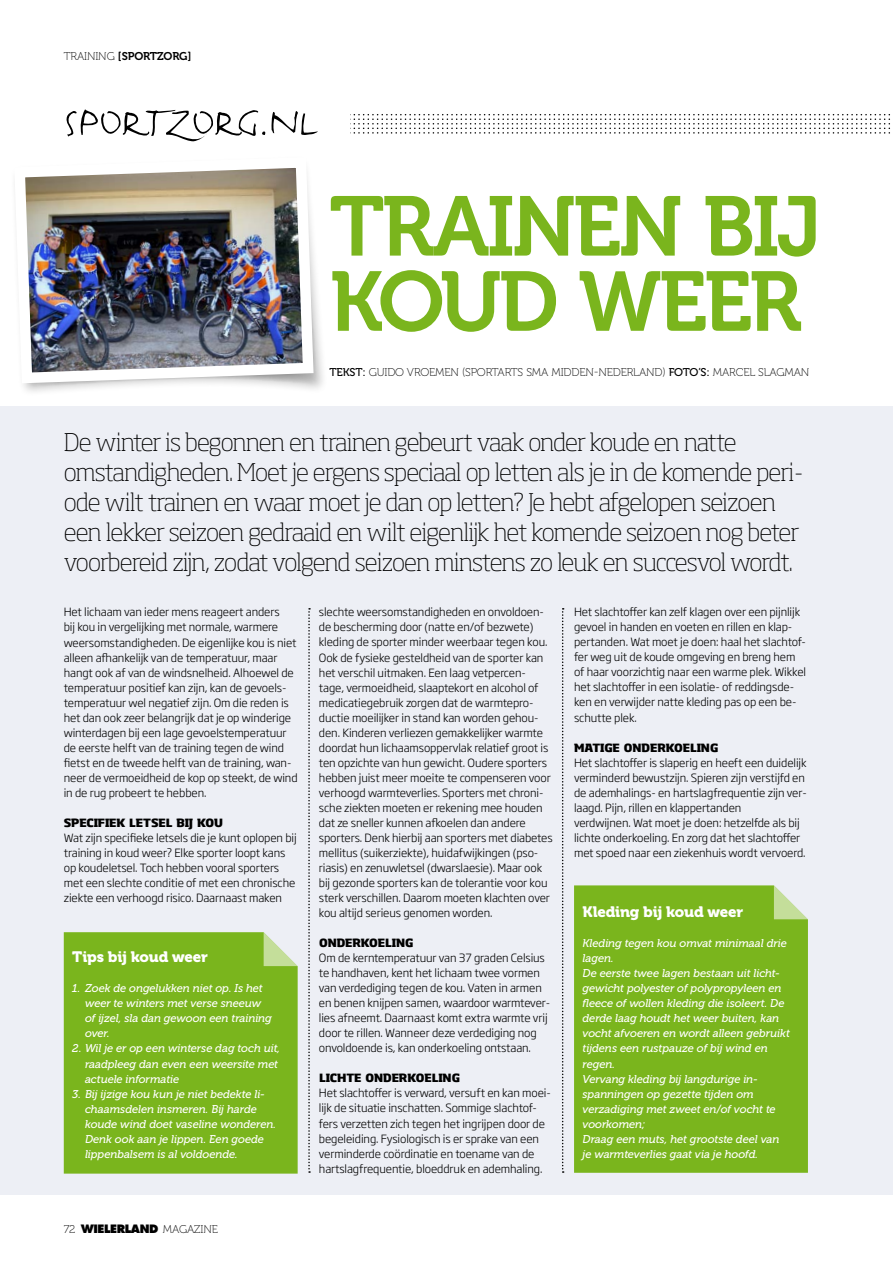
<style>
.page{position:relative;width:893px;height:1263px;background:#fff}
.page>*{position:absolute;margin:0;border:0;box-sizing:border-box;transform-origin:0 0}
.t1{font:84px/75.2px "Museo 700";letter-spacing:-.04em;color:#7ab51d}
.t2{font:51px "FF Justlefthand";letter-spacing:-.015em;color:#000}
.t3{font:200 24px/30px "Soho Pro";letter-spacing:-.045em;color:#000}
.t4{font:15px "Museo 900";letter-spacing:-.01em;color:#fff}
.t5{font:300 11.25px/15px "Soho Gothic Pro";letter-spacing:-.01em;color:#000}
.t6{font:italic 11.25px/15px "Museo 500";letter-spacing:-.01em;color:#fff}
.t7{font:11.25px "Museo 100";letter-spacing:-.015em;color:#000}
.t8{font:800 11.25px "Soho Gothic Pro";letter-spacing:-.01em;color:#000}
.t9{font:11.25px "Museo 700";letter-spacing:-.015em;color:#000}
.t10{font:800 11.25px "Futura CE";letter-spacing:-.04em;color:#000}
.s1{font-family:"Museo 100"}
.s2{font-family:"Museo 500"}
.s3{font-family:"Museo 100";font-weight:400}
</style>
<div class="page">
<div style="left:0;top:406px;width:893px;height:788px;background:#edeff5"></div>
<svg style="left:562px;top:608px;width:2px;height:565px"></svg>
<svg style="left:308px;top:608px;width:2px;height:565px"></svg>
<svg style="left:353px;top:114px;width:537px;height:20px"></svg>
<div style="left:574px;top:885px;width:234px;height:288px;background:#7ab51d"></div>
<svg style="left:774px;top:885px;width:34px;height:34px"></svg>
<img style="left:23px;top:167px;width:296px;height:222px">
<div style="left:64px;top:932px;width:234px;height:241px;background:#7ab51d"></div>
<svg style="left:264px;top:932px;width:34px;height:34px"></svg>
<p class="t9" style="left:64px;top:50px;width:129px"><span class="s1">TRAINING</span> [SPORTZORG]</p>
<h2 class="t2" style="left:64px;top:90px;width:254px">SPORTZORG.NL</h2>
<h1 class="t1" style="left:330px;top:190px;width:494px">TRAINEN BIJ<br>KOUD WEER</h1>
<p class="t7" style="left:330px;top:366px;width:481px"><span class="s2">TEKST:</span> GUIDO VROEMEN (SPORTARTS SMA MIDDEN-NEDERLAND) <span class="s2">FOTO’S:</span> MARCEL SLAGMAN</p>
<p class="t3" style="left:64px;top:425px;width:741px">De winter is begonnen en trainen gebeurt vaak onder koude en natte omstandigheden. Moet je ergens speciaal op letten als je in de komende peri&shy;ode wilt trainen en waar moet je dan op letten? Je hebt afgelopen seizoen een lekker seizoen gedraaid en wilt eigenlijk het komende seizoen nog beter voorbereid zijn, zodat volgend seizoen minstens zo leuk en succesvol wordt.</p>
<p class="t5" style="left:64px;top:604px;width:235px">Het lichaam van ieder mens reageert anders<br>bij kou in vergelijking met normale, warmere weersomstandigheden. De eigenlijke kou is niet alleen afhankelijk van de temperatuur, maar hangt ook af van de windsnelheid. Alhoewel de temperatuur positief kan zijn, kan de gevoels&shy;temperatuur wel negatief zijn. Om die reden is het dan ook zeer belangrijk dat je op winderige winterdagen bij een lage gevoelstemperatuur de eerste helft van de training tegen de wind fietst en de tweede helft van de training, wan&shy;neer de vermoeidheid de kop op steekt, de wind in de rug probeert te hebben.</p>
<p class="t8" style="left:64px;top:814px;width:161px">SPECIFIEK LETSEL BIJ KOU</p>
<p class="t5" style="left:64px;top:830px;width:234px">Wat zijn specifieke letsels die je kunt oplopen bij training in koud weer? Elke sporter loopt kans op koudeletsel. Toch hebben vooral sporters met een slechte conditie of met een chronische ziekte een verhoogd risico. Daarnaast maken</p>
<p class="t5" style="left:574px;top:604px;width:234px">Het slachtoffer kan zelf klagen over een pijnlijk gevoel in handen en voeten en rillen en klap&shy;pertanden. Wat moet je doen: haal het slachtof&shy;fer weg uit de koude omgeving en breng hem of haar voorzichtig naar een warme plek. Wikkel het slachtoffer in een isolatie- of reddingsde&shy;ken en verwijder natte kleding pas op een be&shy;schutte plek.</p>
<p class="t8" style="left:574px;top:738px;width:26px">MATIGE</p>
<p class="t8" style="left:624px;top:738px;width:9px">ONDERKOELING</p>
<p class="t5" style="left:574px;top:754px;width:234px">Het slachtoffer is slaperig en heeft een duidelijk verminderd bewustzijn. Spieren zijn verstijfd en de ademhalings- en hartslagfrequentie zijn ver&shy;laagd. Pijn, rillen en klappertanden<br>verdwijnen. Wat moet je doen: hetzelfde als bij lichte onderkoeling. En zorg dat het slachtoffer met spoed naar een ziekenhuis wordt vervoerd.</p>
<p class="t5" style="left:319px;top:604px;width:235px">slechte weersomstandigheden en onvoldoen&shy;de bescherming door (natte en/of bezwete) kleding de sporter minder weerbaar tegen kou.<br>Ook de fysieke gesteldheid van de sporter kan het verschil uitmaken. Een laag vetpercen&shy;tage, vermoeidheid, slaaptekort en alcohol of medicatiegebruik zorgen dat de warmtepro&shy;ductie moeilijker in stand kan worden gehou&shy;den. Kinderen verliezen gemakkelijker warmte doordat hun lichaamsoppervlak relatief groot is ten opzichte van hun gewicht. Oudere sporters hebben juist meer moeite te compenseren voor verhoogd warmteverlies. Sporters met chroni&shy;sche ziekten moeten er rekening mee houden dat ze sneller kunnen afkoelen dan andere sporters. Denk hierbij aan sporters met diabetes mellitus (suikerziekte), huidafwijkingen (pso&shy;riasis) en zenuwletsel (dwarslaesie). Maar ook bij gezonde sporters kan de tolerantie voor kou sterk verschillen. Daarom moeten klachten over kou altijd serieus genomen worden.</p>
<p class="t8" style="left:319px;top:934px;width:96px">ONDERKOELING</p>
<p class="t5" style="left:319px;top:950px;width:233px">Om de kerntemperatuur van 37 graden Celsius te handhaven, kent het lichaam twee vormen van verdediging tegen de kou. Vaten in armen en benen knijpen samen, waardoor warmtever&shy;lies afneemt. Daarnaast komt extra warmte vrij door te rillen. Wanneer deze verdediging nog onvoldoende is, kan onderkoeling ontstaan.</p>
<p class="t8" style="left:319px;top:1069px;width:56px">LICHTE ONDERKOELING</p>
<p class="t5" style="left:319px;top:1085px;width:233px">Het slachtoffer is verward, versuft en kan moei&shy;lijk de situatie inschatten. Sommige slachtof&shy;fers verzetten zich tegen het ingrijpen door de begeleiding. Fysiologisch is er sprake van een verminderde coördinatie en toename van de hartslagfrequentie, bloeddruk en ademhaling.</p>
<h3 class="t4" style="left:583px;top:903px;width:162px">Kleding bij koud weer</h3>
<p class="t6" style="left:583px;top:936px;width:209px">Kleding tegen kou omvat minimaal drie lagen.<br>De eerste twee lagen bestaan uit licht&shy;gewicht polyester of polypropyleen en fleece of wollen kleding die isoleert. De derde laag houdt het weer buiten, kan vocht afvoeren en wordt alleen gebruikt tijdens een rustpauze of bij wind en regen.<br>Vervang kleding bij langdurige in&shy;spanningen op gezette tijden om verzadiging met zweet en/of vocht te voorkomen;<br>Draag een muts, het grootste deel van je warmteverlies gaat via je hoofd.</p>
<h3 class="t4" style="left:72px;top:948px;width:137px">Tips bij koud weer</h3>
<p class="t6" style="left:85px;top:981px;width:188px;text-indent:-13px">1. Zoek de ongelukken niet op. Is het weer te winters met verse sneeuw of ijzel, sla dan gewoon een training over.</p>
<p class="t6" style="left:85px;top:1041px;width:197px;text-indent:-13px">2. Wil je er op een winterse dag toch uit, raadpleeg dan even een weersite met actuele informatie</p>
<p class="t6" style="left:85px;top:1086px;width:193px;text-indent:-13px">3. Bij ijzige kou kun je niet bedekte li&shy;chaamsdelen insmeren. Bij harde koude wind doet vaseline wonderen.<br>Denk ook aan je lippen. Een goede lippenbalsem is al voldoende.</p>
<p class="t10" style="left:64px;top:1221px;width:108px"><span class="s3">72</span> WIELERLAND <span class="s3">MAGA</span></p>
<p class="t7" style="left:194px;top:1223px;width:13px">ZINE</p>
</div>
